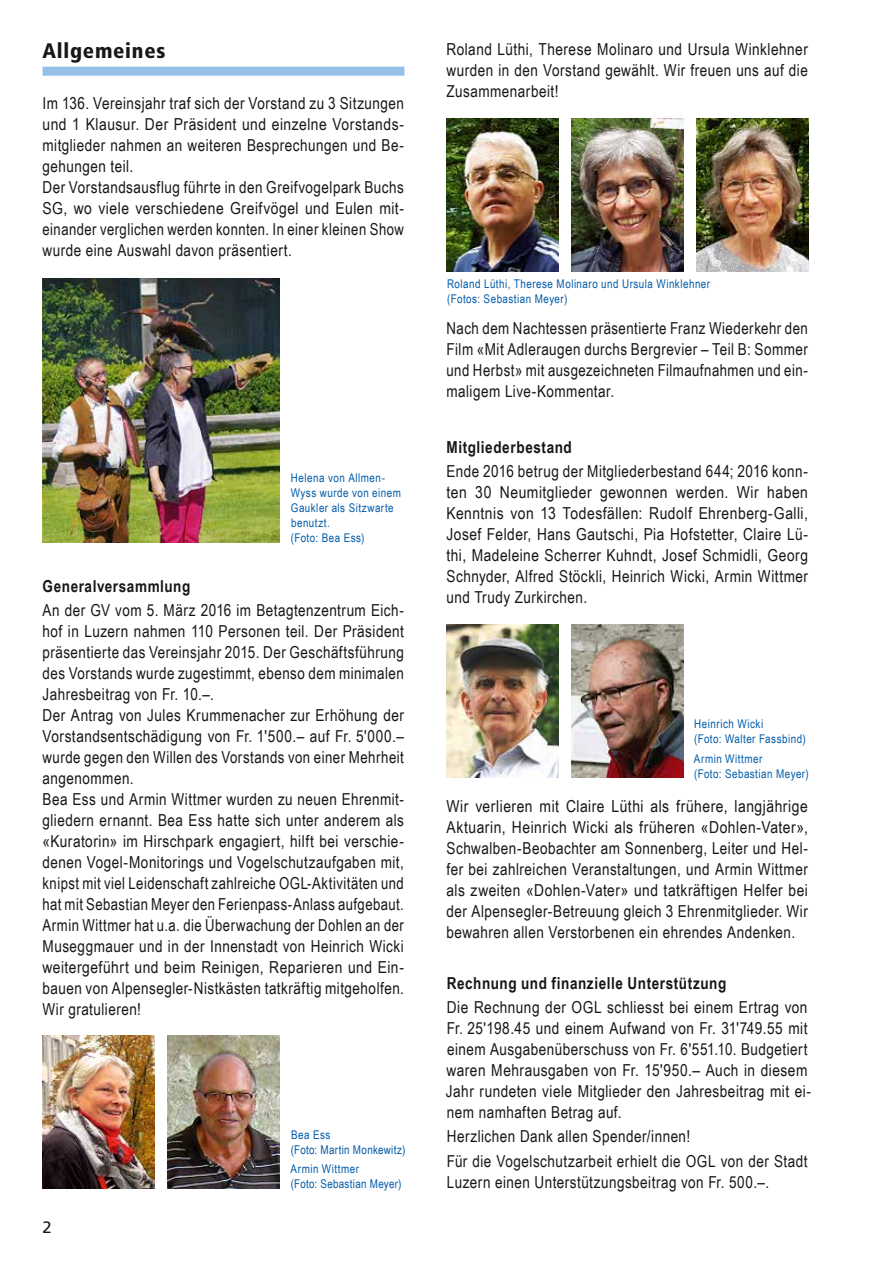
<style>
.page{position:relative;width:893px;height:1263px;background:#fff}
.page>*{position:absolute;margin:0;border:0;box-sizing:border-box;transform-origin:0 0}
.t1{font:900 condensed 21px "Frutiger LT Com";letter-spacing:.035em;color:#181716}
.t2{font:16.5px/21px "Arial Narrow";letter-spacing:.03em;color:#181716}
.t3{font:700 16.5px "Arial Narrow";letter-spacing:.035em;color:#181716}
.t4{font:16.5px "Frutiger LT Com";color:#181716}
.t5{font:12px/15px "Arial Narrow";letter-spacing:.04em;color:#005ba9}
</style>
<div class="page">
<div style="left:43px;top:67px;width:361px;height:9px;background:#95c0e8"></div>
<img style="left:43px;top:278px;width:237px;height:264px">
<img style="left:168px;top:1035px;width:112px;height:153px">
<img style="left:43px;top:1035px;width:112px;height:153px">
<img style="left:447px;top:119px;width:112px;height:153px">
<img style="left:696px;top:119px;width:112px;height:153px">
<img style="left:571px;top:119px;width:112px;height:153px">
<img style="left:571px;top:625px;width:112px;height:153px">
<img style="left:446px;top:625px;width:112px;height:153px">
<p class="t1" style="left:43px;top:38px;width:124px">Allgemeines</p>
<p class="t2" style="left:43px;top:92px;width:363px">Im 136. Vereinsjahr traf sich der Vorstand zu 3 Sitzungen und 1 Klausur. Der Präsident und einzelne Vorstands&shy;mitglieder nahmen an weiteren Besprechungen und Be&shy;gehungen teil.<br>Der Vorstandsausflug führte in den Greifvogelpark Buchs SG, wo viele verschiedene Greifvögel und Eulen mit&shy;einander verglichen werden konnten. In einer kleinen Show wurde eine Auswahl davon präsentiert.</p>
<p class="t5" style="left:291px;top:470px;width:112px">Helena von Allmen-<br>Wyss wurde von einem<br>Gaukler als Sitzwarte benutzt.<br>(Foto: Bea Ess)</p>
<p class="t3" style="left:43px;top:574px;width:149px">Generalversammlung</p>
<p class="t2" style="left:43px;top:599px;width:363px">An der GV vom 5. März 2016 im Betagtenzentrum Eich&shy;hof in Luzern nahmen 110 Personen teil. Der Präsident präsentierte das Vereinsjahr 2015. Der Geschäftsführung des Vorstands wurde zugestimmt, ebenso dem minimalen Jahresbeitrag von Fr. 10.–.<br>Der Antrag von Jules Krummenacher zur Erhöhung der Vorstandsentschädigung von Fr. 1'500.– auf Fr. 5'000.– wurde gegen den Willen des Vorstands von einer Mehrheit angenommen.<br>Bea Ess und Armin Wittmer wurden zu neuen Ehrenmit&shy;gliedern ernannt. Bea Ess hatte sich unter anderem als «Kuratorin» im Hirschpark engagiert, hilft bei verschie&shy;denen Vogel-Monitorings und Vogelschutzaufgaben mit, knipst mit viel Leidenschaft zahlreiche OGL-Aktivitäten und hat mit Sebastian Meyer den Ferienpass-Anlass aufgebaut.<br>Armin Wittmer hat u.a. die Überwachung der Dohlen an der Museggmauer und in der Innenstadt von Heinrich Wicki weitergeführt und beim Reinigen, Reparieren und Ein&shy;bauen von Alpensegler-Nistkästen tatkräftig mitgeholfen.<br>Wir gratulieren!</p>
<p class="t4" style="left:43px;top:1217px;width:11px">2</p>
<p class="t5" style="left:291px;top:1127px;width:116px">Bea Ess<br>(Foto: Martin Monkewitz)</p>
<p class="t5" style="left:291px;top:1161px;width:112px">Armin Wittmer<br>(Foto: Sebastian Meyer)</p>
<p class="t2" style="left:446px;top:38px;width:363px;text-align:justify">Roland Lüthi, Therese Molinaro und Ursula Winklehner wurden in den Vorstand gewählt. Wir freuen uns auf die Zusammenarbeit!</p>
<p class="t5" style="left:447px;top:276px;width:265px">Roland Lüthi, Therese Molinaro und Ursula Winklehner (Fotos: Sebastian Meyer)</p>
<p class="t2" style="left:446px;top:317px;width:363px;text-align:justify">Nach dem Nachtessen präsentierte Franz Wiederkehr den Film «Mit Adleraugen durchs Bergrevier – Teil B: Sommer und Herbst» mit ausgezeichneten Filmaufnahmen und ein&shy;maligem Live-Kommentar.</p>
<p class="t3" style="left:446px;top:435px;width:127px">Mitgliederbestand</p>
<p class="t2" style="left:446px;top:460px;width:363px;text-align:justify">Ende 2016 betrug der Mitgliederbestand 644; 2016 konn&shy;ten 30 Neumitglieder gewonnen werden. Wir haben Kenntnis von 13 Todesfällen: Rudolf Ehrenberg-Galli, Josef Felder, Hans Gautschi, Pia Hofstetter, Claire Lü&shy;thi, Madeleine Scherrer Kuhndt, Josef Schmidli, Georg Schnyder, Alfred Stöckli, Heinrich Wicki, Armin Wittmer und Trudy Zurkirchen.</p>
<p class="t5" style="left:694px;top:716px;width:113px">Heinrich Wicki<br>(Foto: Walter Fassbind)</p>
<p class="t5" style="left:694px;top:751px;width:116px">Armin Wittmer<br>(Foto: Sebastian Meyer)</p>
<p class="t2" style="left:446px;top:795px;width:363px;text-align:justify">Wir verlieren mit Claire Lüthi als frühere, langjährige Aktuarin, Heinrich Wicki als früheren «Dohlen-Vater», Schwalben-Beobachter am Sonnenberg, Leiter und Hel&shy;fer bei zahlreichen Veranstaltungen, und Armin Wittmer als zweiten «Dohlen-Vater» und tatkräftigen Helfer bei der Alpensegler-Betreuung gleich 3 Ehrenmitglieder. Wir bewahren allen Verstorbenen ein ehrendes Andenken.</p>
<p class="t3" style="left:447px;top:970px;width:281px">Rechnung und finanzielle Unterstützung</p>
<p class="t2" style="left:446px;top:996px;width:367px">Die Rechnung der OGL schliesst bei einem Ertrag von Fr. 25'198.45 und einem Aufwand von Fr. 31'749.55 mit einem Ausgabenüberschuss von Fr. 6'551.10. Budgetiert waren Mehrausgaben von Fr. 15'950.– Auch in diesem Jahr rundeten viele Mitglieder den Jahresbeitrag mit ei&shy;nem namhaften Betrag auf.</p>
<p class="t2" style="left:447px;top:1123px;width:362px;line-height:25.5px">Herzlichen Dank allen Spender/innen!<br>Für die Vogelschutzarbeit erhielt die OGL von der Stadt</p>
<p class="t2" style="left:447px;top:1171px;width:324px">Luzern einen Unterstützungsbeitrag von Fr. 500.–.</p>
</div>
